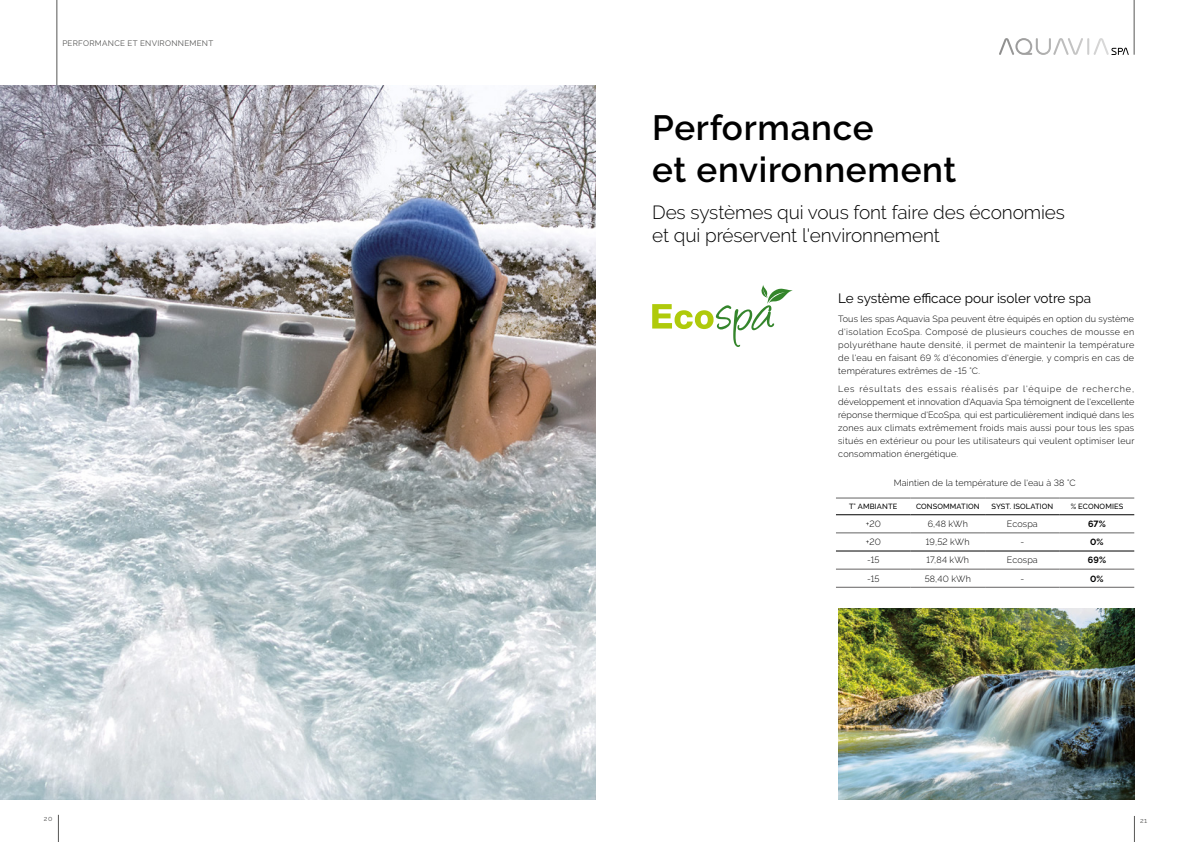
<style>
.page{position:relative;width:1191px;height:842px;background:#fff}
.page>*{position:absolute;margin:0;border:0;box-sizing:border-box;transform-origin:0 0}
.t1{font:600 35px/42px "Raleway";letter-spacing:.02em;color:#000}
.t2{font:300 19px/23px "Raleway";letter-spacing:-.005em;color:#000}
.t3{font:13.5px "Raleway";color:#000}
.t4{font:300 9px/13px "Raleway";letter-spacing:.02em;color:#000;text-align:justify}
.t5{font:700 9px "Raleway";color:#000}
.t6{font:8px "Raleway";letter-spacing:.035em;color:#575756}
.t7{font:500 7.5px "Raleway";letter-spacing:.015em;color:#000}
.t8{font:7px "Raleway";color:#575756}
</style>
<div class="page">
<hr style="left:1134px;top:0;width:1px;height:55px;background:#575756">
<svg style="left:999px;top:38px;width:129px;height:17px"></svg>
<hr style="left:57px;top:0;width:1px;height:85px;background:#575756">
<img style="left:0;top:85px;width:595px;height:714px">
<svg style="left:652px;top:285px;width:141px;height:62px"></svg>
<img style="left:838px;top:608px;width:296px;height:191px">
<hr style="left:836px;top:498px;width:74px;height:1px;background:#646363">
<hr style="left:910px;top:498px;width:75px;height:1px;background:#646363">
<hr style="left:985px;top:498px;width:74px;height:1px;background:#646363">
<hr style="left:1059px;top:498px;width:75px;height:1px;background:#646363">
<hr style="left:836px;top:533px;width:74px;height:1px;background:#646363">
<hr style="left:910px;top:533px;width:75px;height:1px;background:#646363">
<hr style="left:985px;top:533px;width:74px;height:1px;background:#646363">
<hr style="left:1059px;top:533px;width:75px;height:1px;background:#646363">
<hr style="left:836px;top:569px;width:74px;height:1px;background:#646363">
<hr style="left:910px;top:569px;width:75px;height:1px;background:#646363">
<hr style="left:985px;top:569px;width:74px;height:1px;background:#646363">
<hr style="left:1059px;top:569px;width:75px;height:1px;background:#646363">
<hr style="left:836px;top:587px;width:74px;height:1px;background:#646363">
<hr style="left:910px;top:587px;width:75px;height:1px;background:#646363">
<hr style="left:985px;top:587px;width:74px;height:1px;background:#646363">
<hr style="left:1059px;top:587px;width:75px;height:1px;background:#646363">
<hr style="left:836px;top:514px;width:74px;height:1px;background:#000">
<hr style="left:910px;top:514px;width:75px;height:1px;background:#000">
<hr style="left:985px;top:514px;width:74px;height:1px;background:#000">
<hr style="left:1059px;top:514px;width:75px;height:1px;background:#000">
<hr style="left:836px;top:551px;width:74px;height:1px;background:#000">
<hr style="left:910px;top:551px;width:75px;height:1px;background:#000">
<hr style="left:985px;top:551px;width:74px;height:1px;background:#000">
<hr style="left:1059px;top:551px;width:75px;height:1px;background:#000">
<svg style="left:1134px;top:816px;width:1px;height:26px"></svg>
<svg style="left:58px;top:815px;width:1px;height:27px"></svg>
<p class="t6" style="left:62px;top:39px;width:152px">PERFORMANCE ET ENVIRONNEMENT</p>
<p class="t1" style="left:652px;top:107px;width:306px">Performance<br>et environnement</p>
<p class="t2" style="left:652px;top:200px;width:414px">Des systèmes qui vous font faire des économies et qui préservent l'environnement</p>
<p class="t3" style="left:838px;top:290px;width:254px">Le système efficace pour isoler votre spa</p>
<p class="t4" style="left:838px;top:312px;width:297px">Tous les spas Aquavia Spa peuvent être équipés en option du système d'isolation EcoSpa. Composé de plusieurs couches de mousse en polyuréthane haute densité, il permet de maintenir la température de l'eau en faisant 69 % d'économies d'énergie, y compris en cas de températures extrêmes de -15 °C.</p>
<p class="t4" style="left:838px;top:383px;width:298px">Les résultats des essais réalisés par l'équipe de recherche, développement et innovation d'Aquavia Spa témoignent de l'excellente réponse thermique d'EcoSpa, qui est particulièrement indiqué dans les zones aux climats extrêmement froids mais aussi pour tous les spas situés en extérieur ou pour les utilisateurs qui veulent optimiser leur consommation énergétique.</p>
<p class="t4" style="left:893px;top:477px;width:183px">Maintien de la température de l'eau à 38 °C</p>
<p class="t7" style="left:849px;top:502px;width:50px">T° AMBIANTE</p>
<p class="t7" style="left:916px;top:502px;width:65px">CONSOMMATION</p>
<p class="t7" style="left:991px;top:502px;width:63px">SYST. ISOLATION</p>
<p class="t7" style="left:1070px;top:502px;width:54px">% ECONOMIES</p>
<p class="t4" style="left:865px;top:517px;width:17px">+20</p>
<p class="t4" style="left:927px;top:517px;width:42px">6,48 kWh</p>
<p class="t4" style="left:1007px;top:517px;width:32px">Ecospa</p>
<p class="t5" style="left:1088px;top:519px;width:19px">67%</p>
<p class="t4" style="left:865px;top:536px;width:17px">+20</p>
<p class="t4" style="left:926px;top:536px;width:45px">19,52 kWh</p>
<p class="t4" style="left:1020px;top:536px;width:5px">-</p>
<p class="t5" style="left:1090px;top:537px;width:15px">0%</p>
<p class="t4" style="left:867px;top:554px;width:14px">-15</p>
<p class="t4" style="left:926px;top:554px;width:44px">17,84 kWh</p>
<p class="t4" style="left:1007px;top:554px;width:32px">Ecospa</p>
<p class="t5" style="left:1087px;top:555px;width:20px">69%</p>
<p class="t4" style="left:867px;top:572px;width:14px">-15</p>
<p class="t4" style="left:924px;top:572px;width:48px">58,40 kWh</p>
<p class="t4" style="left:1020px;top:572px;width:5px">-</p>
<p class="t5" style="left:1090px;top:573px;width:15px">0%</p>
<p class="t8" style="left:44px;top:815px;width:10px">20</p>
<p class="t8" style="left:1140px;top:816px;width:8px">21</p>
</div>
